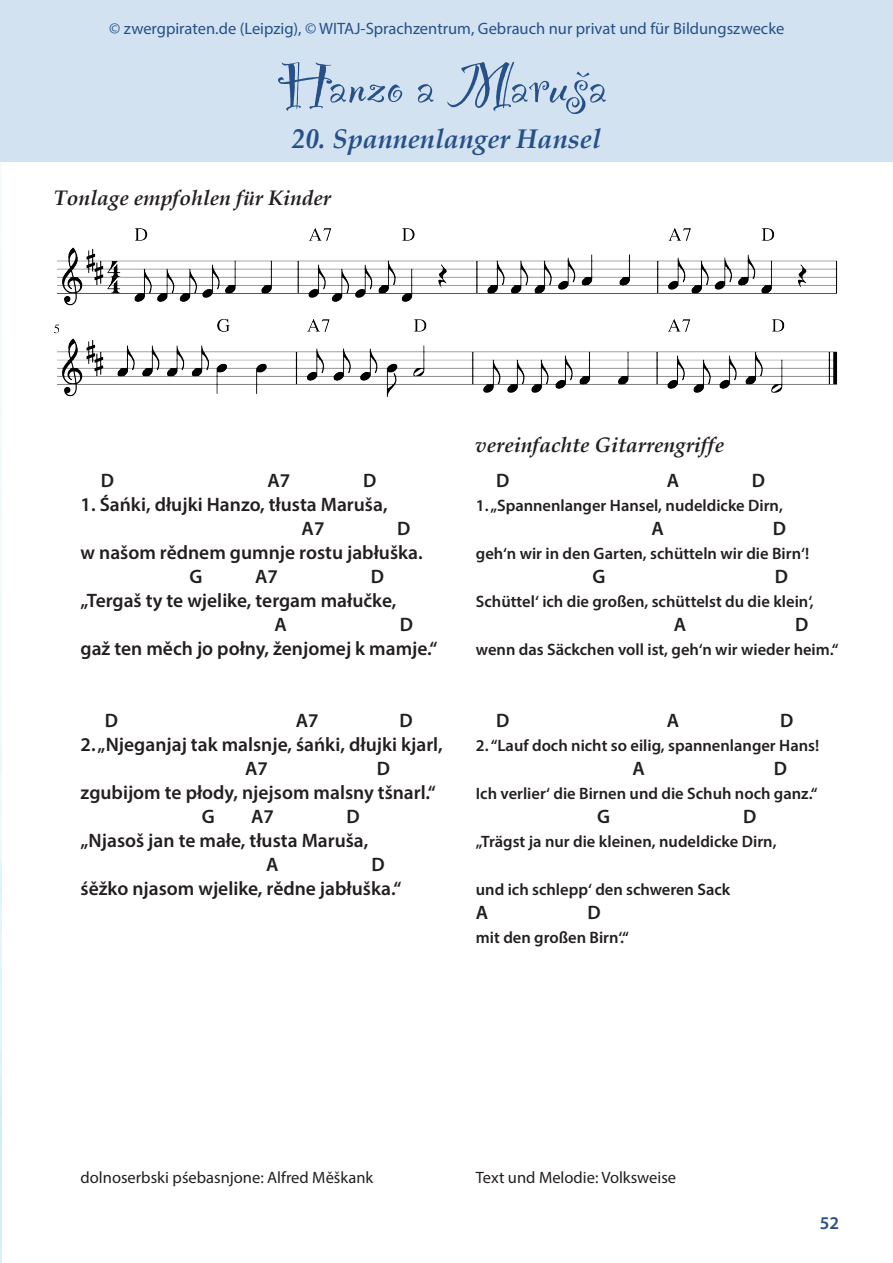
<style>
.page{position:relative;width:893px;height:1263px;background:#fff}
.page>*{position:absolute;margin:0;border:0;box-sizing:border-box;transform-origin:0 0}
.t1{font:italic 700 27px "Book Antiqua";color:#265087}
.t2{font:italic 700 21px "Book Antiqua";color:#231f20}
.t3{font:600 19.5px "Myriad Pro";color:#231f20}
.t4{font:600 18px "Myriad Pro";color:#265087}
.t5{font:600 16.5px "Myriad Pro";color:#231f20}
.t6{font:16.5px "Myriad Pro";color:#265087}
.t7{font:16.5px "Myriad Pro";color:#231f20}
</style>
<div class="page">
<img style="left:0;top:259px;width:1px;height:1004px">
<div style="left:0;top:0;width:893px;height:162px;background:#d2e2f1"></div>
<img style="left:54px;top:228px;width:784px;height:169px">
<svg style="left:278px;top:62px;width:328px;height:52px"></svg>
<p class="t6" style="left:109px;top:18px;width:676px">© zwergpiraten.de (Leipzig), © WITAJ-Sprachzentrum, Gebrauch nur privat und für Bildungszwecke</p>
<p class="t1" style="left:292px;top:123px;width:310px">20. Spannenlanger Hansel</p>
<p class="t2" style="left:54px;top:186px;width:279px">Tonlage empfohlen für Kinder</p>
<p class="t3" style="left:101px;top:468px;width:15px">D</p>
<p class="t3" style="left:267px;top:468px;width:24px">A7</p>
<p class="t3" style="left:363px;top:468px;width:15px">D</p>
<p class="t3" style="left:81px;top:492px;width:309px">1. Śańki, dłujki Hanzo, tłusta Maruša,</p>
<p class="t3" style="left:302px;top:516px;width:24px">A7</p>
<p class="t3" style="left:397px;top:516px;width:15px">D</p>
<p class="t3" style="left:81px;top:540px;width:344px">w našom rědnem gumnje rostu jabłuška.</p>
<p class="t3" style="left:190px;top:564px;width:14px">G</p>
<p class="t3" style="left:255px;top:564px;width:24px">A7</p>
<p class="t3" style="left:371px;top:564px;width:15px">D</p>
<p class="t3" style="left:81px;top:588px;width:317px">„Tergaš ty te wjelike, tergam małučke,</p>
<p class="t3" style="left:274px;top:612px;width:14px">A</p>
<p class="t3" style="left:400px;top:612px;width:15px">D</p>
<p class="t3" style="left:81px;top:636px;width:359px">gaž ten měch jo połny, ženjomej k mamje.“</p>
<p class="t3" style="left:105px;top:708px;width:15px">D</p>
<p class="t3" style="left:296px;top:708px;width:24px">A7</p>
<p class="t3" style="left:399px;top:708px;width:15px">D</p>
<p class="t3" style="left:81px;top:732px;width:364px">2. „Njeganjaj tak malsnje, śańki, dłujki kjarl,</p>
<p class="t3" style="left:245px;top:756px;width:24px">A7</p>
<p class="t3" style="left:377px;top:756px;width:15px">D</p>
<p class="t3" style="left:81px;top:780px;width:357px">zgubijom te płody, njejsom malsny tšnarl.“</p>
<p class="t3" style="left:202px;top:804px;width:14px">G</p>
<p class="t3" style="left:251px;top:804px;width:24px">A7</p>
<p class="t3" style="left:346px;top:804px;width:15px">D</p>
<p class="t3" style="left:81px;top:828px;width:289px">„Njasoš jan te małe, tłusta Maruša,</p>
<p class="t3" style="left:266px;top:852px;width:14px">A</p>
<p class="t3" style="left:371px;top:852px;width:15px">D</p>
<p class="t3" style="left:81px;top:876px;width:322px">śěžko njasom wjelike, rědne jabłuška.“</p>
<p class="t2" style="left:475px;top:433px;width:251px">vereinfachte Gitarrengriffe</p>
<p class="t3" style="left:496px;top:468px;width:15px">D</p>
<p class="t3" style="left:667px;top:468px;width:14px">A</p>
<p class="t3" style="left:752px;top:468px;width:15px">D</p>
<p class="t5" style="left:476px;top:495px;width:309px">1. „Spannenlanger Hansel, nudeldicke Dirn,</p>
<p class="t3" style="left:651px;top:516px;width:14px">A</p>
<p class="t3" style="left:773px;top:516px;width:15px">D</p>
<p class="t5" style="left:476px;top:543px;width:335px">geh‘n wir in den Garten, schütteln wir die Birn‘!</p>
<p class="t3" style="left:592px;top:564px;width:14px">G</p>
<p class="t3" style="left:775px;top:564px;width:15px">D</p>
<p class="t5" style="left:476px;top:591px;width:339px">Schüttel‘ ich die großen, schüttelst du die klein‘,</p>
<p class="t3" style="left:674px;top:612px;width:14px">A</p>
<p class="t3" style="left:795px;top:612px;width:15px">D</p>
<p class="t5" style="left:476px;top:639px;width:364px">wenn das Säckchen voll ist, geh‘n wir wieder heim.“</p>
<p class="t3" style="left:496px;top:708px;width:15px">D</p>
<p class="t3" style="left:667px;top:708px;width:14px">A</p>
<p class="t3" style="left:780px;top:708px;width:15px">D</p>
<p class="t5" style="left:476px;top:735px;width:345px">2. “Lauf doch nicht so eilig, spannenlanger Hans!</p>
<p class="t3" style="left:632px;top:756px;width:14px">A</p>
<p class="t3" style="left:774px;top:756px;width:15px">D</p>
<p class="t5" style="left:476px;top:783px;width:343px">Ich verlier‘ die Birnen und die Schuh noch ganz.“</p>
<p class="t3" style="left:597px;top:804px;width:14px">G</p>
<p class="t3" style="left:743px;top:804px;width:15px">D</p>
<p class="t5" style="left:476px;top:831px;width:302px">„Trägst ja nur die kleinen, nudeldicke Dirn,</p>
<p class="t5" style="left:476px;top:879px;width:256px">und ich schlepp‘ den schweren Sack</p>
<p class="t3" style="left:476px;top:900px;width:14px">A</p>
<p class="t3" style="left:587px;top:900px;width:15px">D</p>
<p class="t5" style="left:476px;top:927px;width:155px">mit den großen Birn‘.“</p>
<p class="t7" style="left:81px;top:1167px;width:294px">dolnoserbski pśebasnjone: Alfred Měškank</p>
<p class="t7" style="left:476px;top:1167px;width:202px">Text und Melodie: Volksweise</p>
<p class="t4" style="left:820px;top:1211px;width:21px">52</p>
</div>
